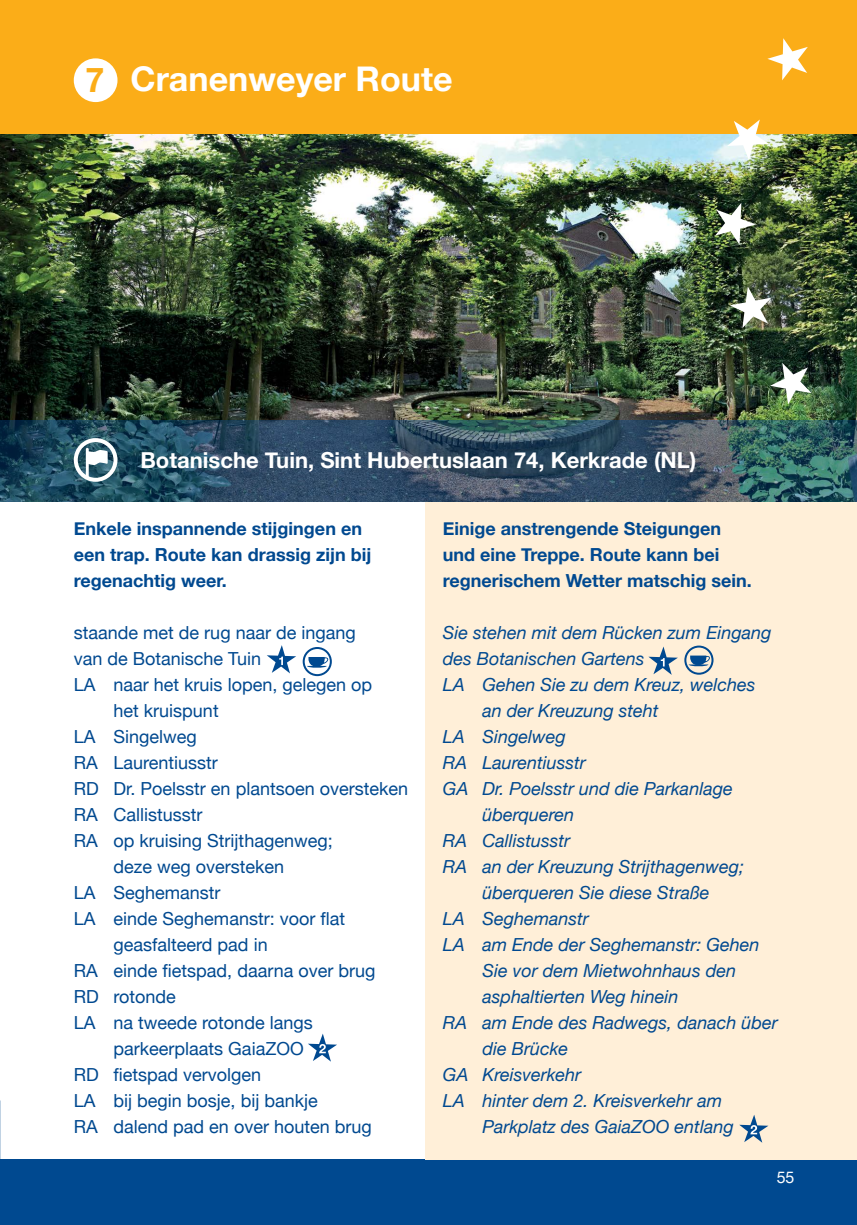
<style>
.page{position:relative;width:857px;height:1225px;background:#fff}
.page>*{position:absolute;margin:0;border:0;box-sizing:border-box;transform-origin:0 0}
.t1{font:700 34px "Helvetica Neue";color:#fff}
.t2{font:700 34px "Helvetica Neue";color:#fbad18}
.t3{font:700 22px "Helvetica Neue";color:#fff}
.t4{font:italic 18px "Helvetica Neue";color:#004990}
.t5{font:18px "Helvetica Neue";color:#004990}
.t6{font:700 18px/26px "Helvetica Neue";color:#004990}
.t7{font:16px "Helvetica Neue";color:#fff}
</style>
<div class="page">
<div style="left:0;top:1159px;width:856px;height:66px;background:#004990"></div>
<div style="left:425px;top:17px;width:431px;height:1147px;background:#ffefd8"></div>
<img style="left:0;top:133px;width:856px;height:287px">
<svg style="left:0;top:420px;width:856px;height:82px;background:#305163"></svg>
<div style="left:0;top:0;width:856px;height:133px;background:#fbad18"></div>
<svg style="left:729px;top:286px;width:42px;height:42px;background:#7f8977"></svg>
<svg style="left:714px;top:203px;width:41px;height:42px;background:#798771"></svg>
<svg style="left:726px;top:119px;width:42px;height:41px"></svg>
<svg style="left:767px;top:38px;width:40px;height:42px"></svg>
<svg style="left:769px;top:363px;width:42px;height:41px;background:#788c75"></svg>
<svg style="left:86px;top:448px;width:22px;height:32px"></svg>
<div style="left:74px;top:438px;width:43px;height:44px;border:4px solid #fff;border-radius:50%"></div>
<svg style="left:267px;top:645px;width:29px;height:28px"></svg>
<div style="left:302px;top:647px;width:29px;height:29px;border:2px solid #004990;border-radius:50%"></div>
<svg style="left:307px;top:657px;width:21px;height:11px"></svg>
<div style="left:76px;top:60px;width:39px;height:40px;background:#fff;border-radius:50%"></div>
<div style="left:74px;top:58px;width:43px;height:44px;border:4px solid #fff;border-radius:50%"></div>
<div style="left:684px;top:645px;width:29px;height:29px;border:2px solid #004990;border-radius:50%"></div>
<svg style="left:688px;top:655px;width:21px;height:12px"></svg>
<svg style="left:648px;top:646px;width:29px;height:29px"></svg>
<div style="left:0;top:1159px;width:856px;height:10px;background:#004990"></div>
<svg style="left:308px;top:1033px;width:29px;height:28px"></svg>
<svg style="left:739px;top:1115px;width:29px;height:27px"></svg>
<h1 class="t2" style="left:86px;top:53px;width:20px">7</h1>
<h1 class="t1" style="left:130px;top:52px;width:323px">Cranenweyer Route</h1>
<p class="t3" style="left:140px;top:443px;width:557px">Botanische Tuin, Sint Hubertuslaan 74, Kerkrade (NL)</p>
<p class="t6" style="left:74px;top:516px;width:299px">Enkele inspannende stijgingen en een trap. Route kan drassig zijn bij regenachtig weer.</p>
<p class="t5" style="left:74px;top:620px;width:283px">staande met de rug naar de ingang</p>
<p class="t5" style="left:74px;top:646px;width:189px">van de Botanische Tuin</p>
<p class="t5" style="left:74px;top:672px;width:300px">LA naar het kruis lopen, gelegen op</p>
<p class="t5" style="left:113px;top:698px;width:107px">het kruispunt</p>
<p class="t5" style="left:74px;top:724px;width:124px">LA Singelweg</p>
<p class="t5" style="left:74px;top:750px;width:146px">RA Laurentiusstr</p>
<p class="t5" style="left:74px;top:776px;width:336px">RD Dr. Poelsstr en plantsoen oversteken</p>
<p class="t5" style="left:74px;top:802px;width:130px">RA Callistusstr</p>
<p class="t5" style="left:74px;top:828px;width:260px">RA op kruising Strijthagenweg;</p>
<p class="t5" style="left:113px;top:854px;width:172px">deze weg oversteken</p>
<p class="t5" style="left:74px;top:880px;width:148px">LA Seghemanstr</p>
<p class="t5" style="left:74px;top:906px;width:273px">LA einde Seghemanstr: voor flat</p>
<p class="t5" style="left:113px;top:932px;width:156px">geasfalteerd pad in</p>
<p class="t5" style="left:74px;top:958px;width:303px">RA einde fietspad, daarna over brug</p>
<p class="t5" style="left:74px;top:984px;width:104px">RD rotonde</p>
<p class="t5" style="left:74px;top:1010px;width:240px">LA na tweede rotonde langs</p>
<p class="t5" style="left:113px;top:1036px;width:192px">parkeerplaats GaiaZOO</p>
<p class="t5" style="left:74px;top:1062px;width:189px">RD fietspad vervolgen</p>
<p class="t5" style="left:74px;top:1088px;width:245px">LA bij begin bosje, bij bankje</p>
<p class="t5" style="left:74px;top:1114px;width:299px">RA dalend pad en over houten brug</p>
<p class="t6" style="left:442px;top:516px;width:310px">Einige anstrengende Steigungen und eine Treppe. Route kann bei regnerischem Wetter matschig sein.</p>
<p class="t4" style="left:442px;top:620px;width:330px">Sie stehen mit dem Rücken zum Eingang</p>
<p class="t4" style="left:442px;top:646px;width:203px">des Botanischen Gartens</p>
<p class="t4" style="left:442px;top:672px;width:314px">LA Gehen Sie zu dem Kreuz, welches</p>
<p class="t4" style="left:482px;top:698px;width:178px">an der Kreuzung steht</p>
<p class="t4" style="left:442px;top:724px;width:125px">LA Singelweg</p>
<p class="t4" style="left:442px;top:750px;width:145px">RA Laurentiusstr</p>
<p class="t4" style="left:442px;top:776px;width:291px">GA Dr. Poelsstr und die Parkanlage</p>
<p class="t4" style="left:482px;top:802px;width:93px">überqueren</p>
<p class="t4" style="left:442px;top:828px;width:129px">RA Callistusstr</p>
<p class="t4" style="left:442px;top:854px;width:303px">RA an der Kreuzung Strijthagenweg;</p>
<p class="t4" style="left:482px;top:880px;width:228px">überqueren Sie diese Straße</p>
<p class="t4" style="left:442px;top:906px;width:148px">LA Seghemanstr</p>
<p class="t4" style="left:442px;top:932px;width:318px">LA am Ende der Seghemanstr: Gehen</p>
<p class="t4" style="left:482px;top:958px;width:255px">Sie vor dem Mietwohnhaus den</p>
<p class="t4" style="left:482px;top:984px;width:198px">asphaltierten Weg hinein</p>
<p class="t4" style="left:442px;top:1010px;width:336px">RA am Ende des Radwegs, danach über</p>
<p class="t4" style="left:482px;top:1036px;width:87px">die Brücke</p>
<p class="t4" style="left:442px;top:1062px;width:140px">GA Kreisverkehr</p>
<p class="t4" style="left:442px;top:1088px;width:281px">LA hinter dem 2. Kreisverkehr am</p>
<p class="t4" style="left:482px;top:1114px;width:253px">Parkplatz des GaiaZOO entlang</p>
<p class="t7" style="left:776px;top:1165px;width:19px">55</p>
</div>
